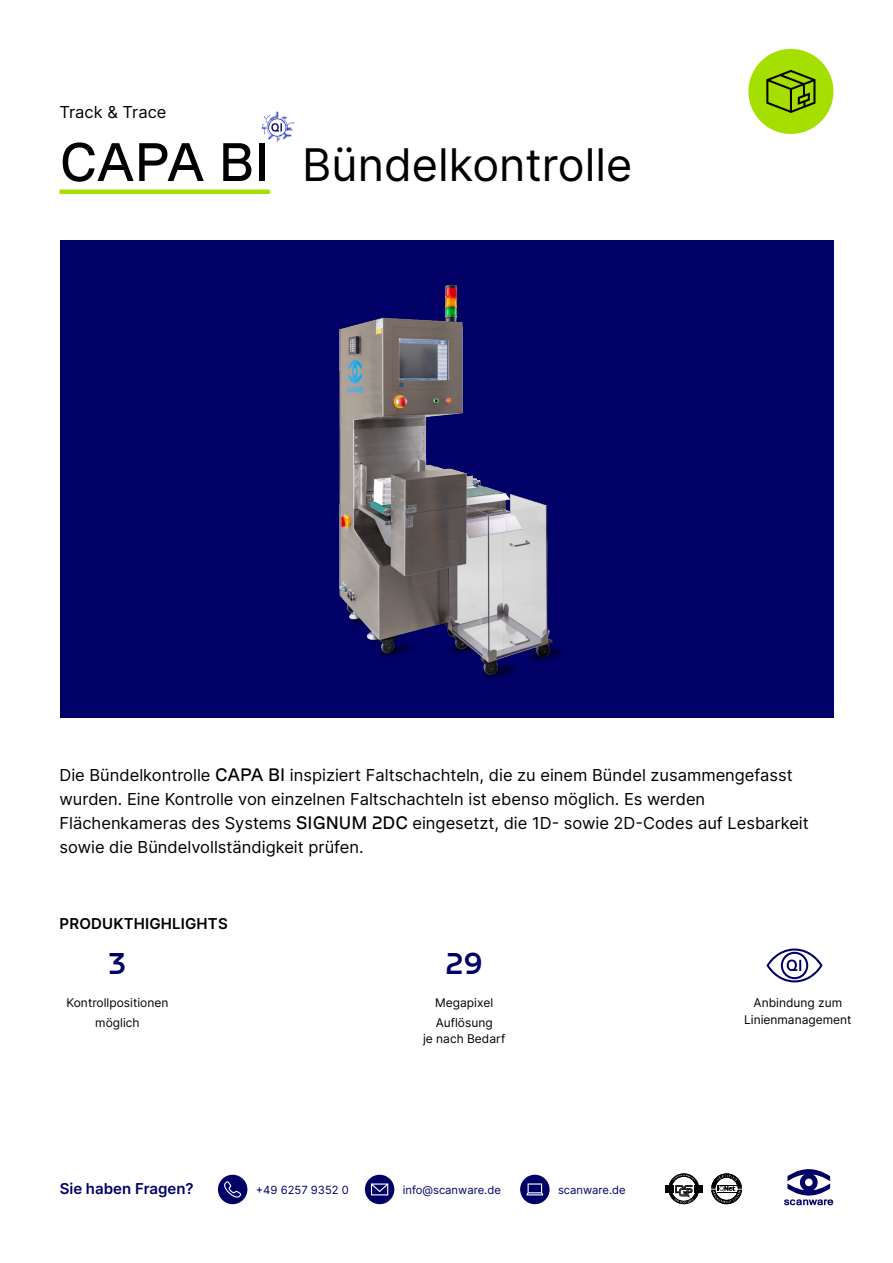
<style>
.page{position:relative;width:893px;height:1263px;background:#fff}
.page>*{position:absolute;margin:0;border:0;box-sizing:border-box;transform-origin:0 0}
.t1{font:54px "GT Planar";letter-spacing:-.005em;color:#000}
.t2{font:45px "Inter";color:#000}
.t3{font:500 30px "GT Planar";color:#006}
.t4{font:16.5px/24px "Inter";color:#000}
.t5{font:600 15px "Inter";letter-spacing:.01em;color:#000}
.t6{font:600 15px "Inter";color:#006}
.t7{font:12px/19.5px "Inter";color:#000;text-align:center}
.t8{font:11.25px "Inter";color:#006}
.s1{font-family:"GT Planar";font-size:18px}
</style>
<div class="page">
<svg style="left:784px;top:1169px;width:49px;height:36px"></svg>
<svg style="left:711px;top:1173px;width:31px;height:31px"></svg>
<svg style="left:665px;top:1173px;width:37px;height:31px"></svg>
<div style="left:218px;top:1175px;width:29px;height:29px;background:#006;border-radius:50%"></div>
<svg style="left:224px;top:1181px;width:17px;height:16px"></svg>
<div style="left:365px;top:1175px;width:29px;height:29px;background:#006;border-radius:50%"></div>
<svg style="left:371px;top:1183px;width:17px;height:12px"></svg>
<div style="left:520px;top:1175px;width:30px;height:29px;background:#006;border-radius:50%"></div>
<svg style="left:526px;top:1183px;width:17px;height:12px"></svg>
<div style="left:60px;top:240px;width:774px;height:477px;background:#006"></div>
<img style="left:339px;top:284px;width:223px;height:395px">
<svg style="left:766px;top:948px;width:56px;height:34px"></svg>
<img style="left:261px;top:111px;width:33px;height:31px">
<hr style="left:60px;top:190px;width:210px;height:4px;background:#a5df00">
<div style="left:748px;top:49px;width:85px;height:85px;background:#a5df00;border-radius:50%"></div>
<svg style="left:766px;top:70px;width:49px;height:43px"></svg>
<p class="t4" style="left:60px;top:99px;width:109px">Track &amp; Trace</p>
<h1 class="t1" style="left:60px;top:130px;width:212px">CAPA BI</h1>
<h2 class="t2" style="left:302px;top:132px;width:331px">Bündelkontrolle</h2>
<p class="t4" style="left:60px;top:763px;width:751px">Die Bündelkontrolle <span class="s1">CAPA BI</span> inspiziert Faltschachteln, die zu einem Bündel zusammengefasst wurden. Eine Kontrolle von einzelnen Faltschachteln ist ebenso möglich. Es werden Flächenkameras des Systems <span class="s1">SIGNUM 2DC</span> eingesetzt, die 1D- sowie 2D-Codes auf Lesbarkeit sowie die Bündelvollständigkeit prüfen.</p>
<p class="t5" style="left:60px;top:912px;width:170px">PRODUKTHIGHLIGHTS</p>
<h3 class="t3" style="left:109px;top:945px;width:19px">3</h3>
<h3 class="t3" style="left:446px;top:945px;width:38px">29</h3>
<p class="t7" style="left:66px;top:993px;width:103px">Kontrollpositionen möglich</p>
<p class="t7" style="left:435px;top:993px;width:59px;text-align:left">Megapixel<br>Auflösung</p>
<p class="t7" style="left:423px;top:1029px;width:84px">je nach Bedarf</p>
<p class="t6" style="left:60px;top:1177px;width:135px">Sie haben Fragen?</p>
<p class="t8" style="left:256px;top:1181px;width:95px">+49 6257 9352 0</p>
<p class="t8" style="left:403px;top:1181px;width:100px">info@scanware.de</p>
<p class="t8" style="left:558px;top:1181px;width:69px">scanware.de</p>
<p class="t7" style="left:744px;top:994px;width:109px;line-height:16.5px">Anbindung zum<br>Linienmanagement</p>
</div>
